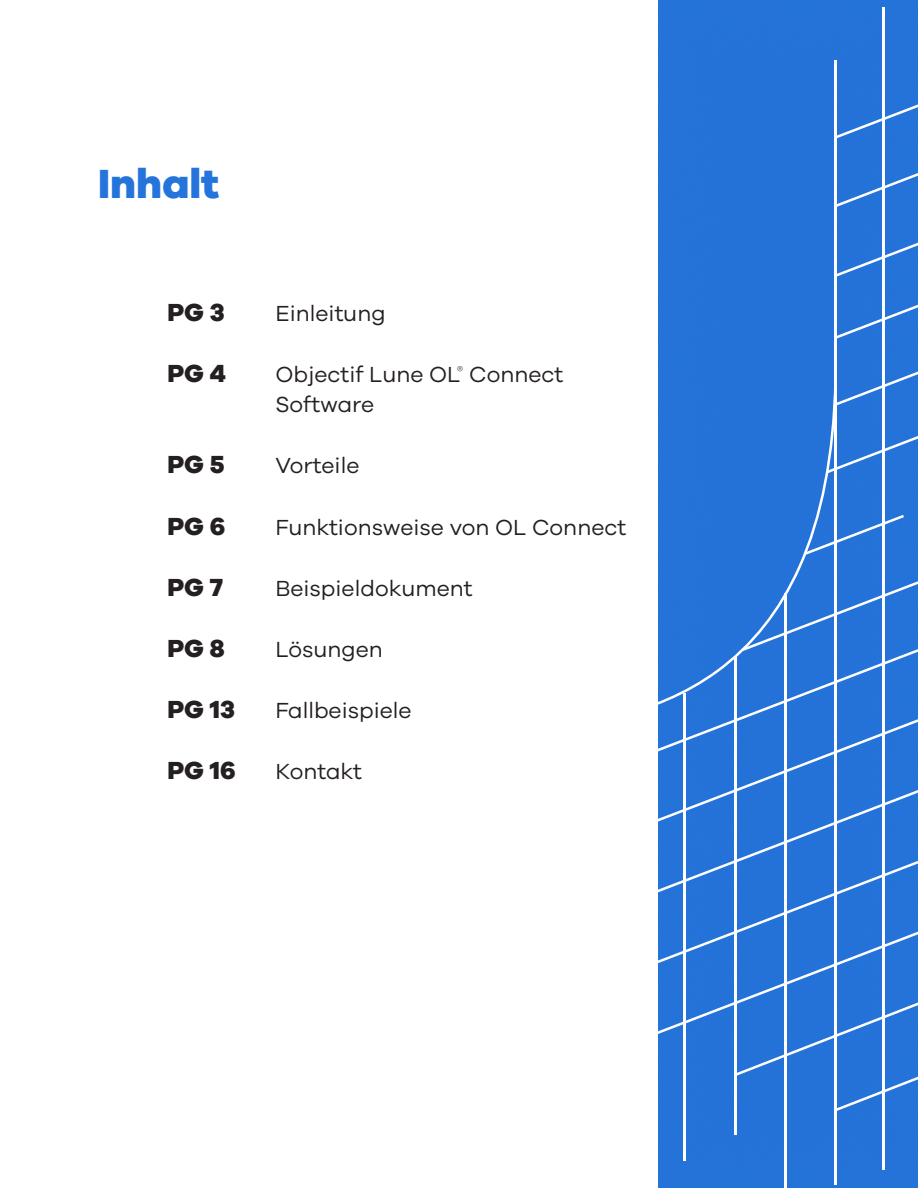
<style>
.page{position:relative;width:918px;height:1188px;background:#fff}
.page>*{position:absolute;margin:0;border:0;box-sizing:border-box;transform-origin:0 0}
.t1{font:800 42px "Galano Grotesque";color:#2574db}
.t2{font:800 25.5px "Galano Grotesque";color:#241f20}
.t3{font:22.5px/30px "Galano Grotesque";color:#241f20}
</style>
<div class="page">
<div style="left:645px;top:0;width:273px;height:1188px;background:#2473d9"></div>
<svg style="left:645px;top:984px;width:192px;height:92px"></svg>
<svg style="left:736px;top:1002px;width:182px;height:110px"></svg>
<svg style="left:645px;top:904px;width:273px;height:80px"></svg>
<svg style="left:645px;top:651px;width:273px;height:253px"></svg>
<svg style="left:837px;top:581px;width:81px;height:70px"></svg>
<svg style="left:837px;top:515px;width:67px;height:28px"></svg>
<svg style="left:837px;top:436px;width:81px;height:34px"></svg>
<svg style="left:837px;top:305px;width:81px;height:34px"></svg>
<svg style="left:837px;top:372px;width:81px;height:34px"></svg>
<svg style="left:837px;top:243px;width:81px;height:34px"></svg>
<svg style="left:837px;top:173px;width:81px;height:34px"></svg>
<svg style="left:837px;top:104px;width:81px;height:34px"></svg>
<svg style="left:645px;top:60px;width:192px;height:672px"></svg>
<hr style="left:834px;top:60px;width:2px;height:1125px;background:#fff">
<hr style="left:882px;top:8px;width:3px;height:1162px;background:#fff">
<hr style="left:683px;top:693px;width:3px;height:468px;background:#fff">
<hr style="left:734px;top:656px;width:2px;height:479px;background:#fff">
<hr style="left:785px;top:594px;width:2px;height:594px;background:#fff">
<h1 class="t1" style="left:98px;top:157px;width:123px">Inhalt</h1>
<p class="t2" style="left:167px;top:296px;width:59px">PG 3</p>
<p class="t3" style="left:275px;top:298px;width:112px">Einleitung</p>
<p class="t2" style="left:167px;top:358px;width:60px">PG 4</p>
<p class="t3" style="left:275px;top:359px;width:289px">Objectif Lune OL<sup>®</sup> Connect<br>Software</p>
<p class="t2" style="left:167px;top:449px;width:59px">PG 5</p>
<p class="t3" style="left:275px;top:450px;width:86px">Vorteile</p>
<p class="t2" style="left:167px;top:510px;width:60px">PG 6</p>
<p class="t3" style="left:275px;top:511px;width:352px">Funktionsweise von OL Connect</p>
<p class="t2" style="left:167px;top:571px;width:57px">PG 7</p>
<p class="t3" style="left:275px;top:573px;width:199px">Beispieldokument</p>
<p class="t2" style="left:167px;top:632px;width:59px">PG 8</p>
<p class="t3" style="left:275px;top:634px;width:109px">Lösungen</p>
<p class="t2" style="left:167px;top:694px;width:69px">PG 13</p>
<p class="t3" style="left:275px;top:695px;width:138px">Fallbeispiele</p>
<p class="t2" style="left:167px;top:755px;width:70px">PG 16</p>
<p class="t3" style="left:275px;top:756px;width:88px">Kontakt</p>
</div>
